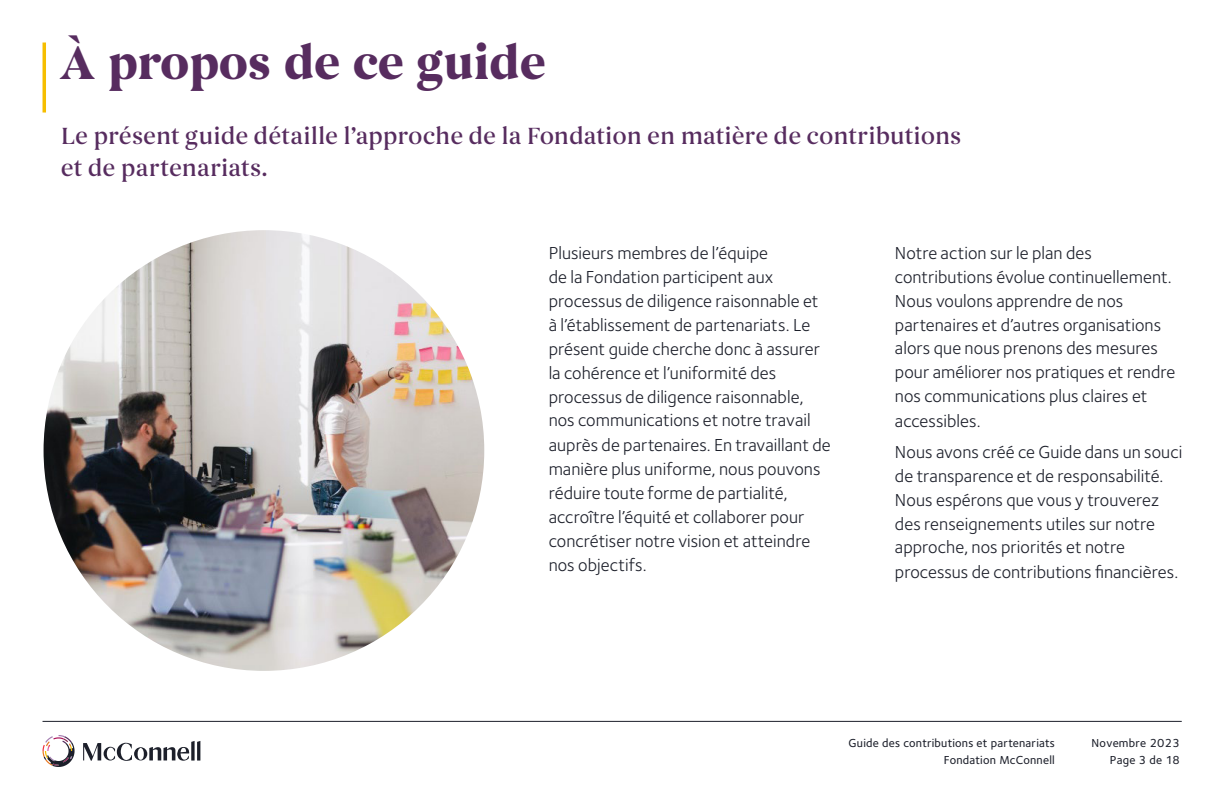
<style>
.page{position:relative;width:1224px;height:792px;background:#fff}
.page>*{position:absolute;margin:0;border:0;box-sizing:border-box;transform-origin:0 0}
.Main_Header{font:700 48px "Begum";letter-spacing:-.01em;color:#572c5f}
.section_cover_-_Intro{font:500 24px/32px "Begum";letter-spacing:-.01em;color:#572c5f}
.Date_-_mariage{font:18px/24px "Foundry Sterling";letter-spacing:.005em;color:#1c1f2a}
.t1{font:500 12px/17.1px "Foundry Sterling";letter-spacing:.02em;color:#1c1f2a;text-align:right}
</style>
<div class="page">
<hr style="left:43px;top:721px;width:1139px;height:1px;background:#1c1f2a">
<svg style="left:83px;top:741px;width:117px;height:20px"></svg>
<svg style="left:43px;top:735px;width:32px;height:32px"></svg>
<img style="left:44px;top:230px;width:440px;height:441px;border-radius:220px">
<hr style="left:43px;top:43px;width:3px;height:70px;background:#f6be00">
<h1 class="Main_Header" style="left:60px;top:33px;width:488px">À propos de ce guide</h1>
<p class="section_cover_-_Intro" style="left:61px;top:121px;width:902px">Le présent guide détaille l’approche de la Fondation en matière de contributions et de partenariats.</p>
<p class="Date_-_mariage" style="left:549px;top:241px;width:283px">Plusieurs membres de l’équipe<br>de la Fondation participent aux processus de diligence raisonnable et à l’établissement de partenariats. Le présent guide cherche donc à assurer la cohérence et l’uniformité des processus de diligence raisonnable, nos communications et notre travail auprès de partenaires. En travaillant de manière plus uniforme, nous pouvons réduire toute forme de partialité, accroître l’équité et collaborer pour concrétiser notre vision et atteindre nos objectifs.</p>
<p class="Date_-_mariage" style="left:895px;top:241px;width:282px">Notre action sur le plan des contributions évolue continuellement.<br>Nous voulons apprendre de nos partenaires et d’autres organisations alors que nous prenons des mesures pour améliorer nos pratiques et rendre nos communications plus claires et accessibles.</p>
<p class="Date_-_mariage" style="left:895px;top:440px;width:289px">Nous avons créé ce Guide dans un souci de transparence et de responsabilité.<br>Nous espérons que vous y trouverez des renseignements utiles sur notre approche, nos priorités et notre processus de contributions financières.</p>
<p class="t1" style="left:849px;top:734px;width:208px">Guide des contributions et partenariats<br>Fondation McConnell</p>
<p class="t1" style="left:1092px;top:734px;width:90px">Novembre 2023<br>Page 3 de 18</p>
</div>
